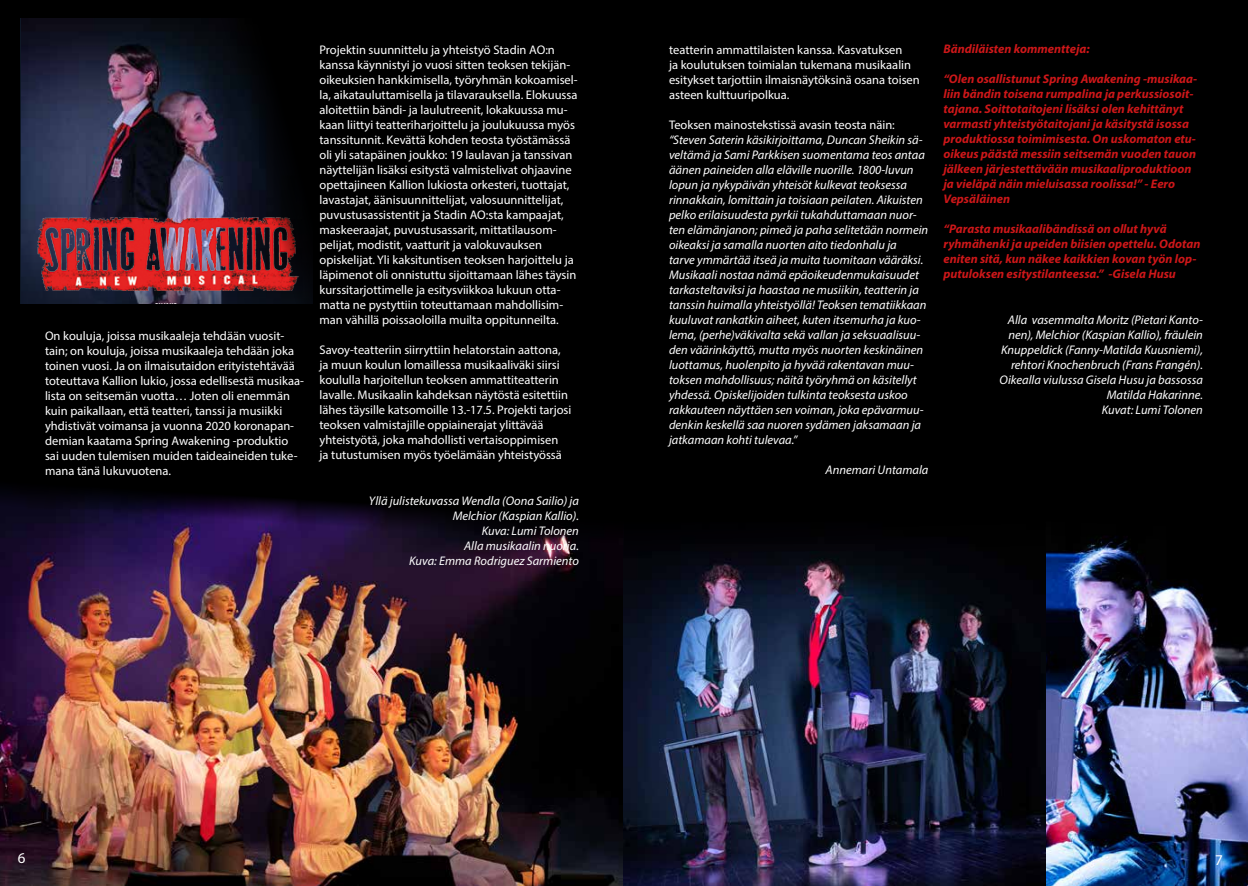
<style>
.page{position:relative;width:1248px;height:886px;background:#fff}
.page>*{position:absolute;margin:0;border:0;box-sizing:border-box;transform-origin:0 0}
.t1{font:21.62px "Bebas Neue";color:#fff}
.t2{font:15px "Myriad Pro";color:#fff}
.t3{font:12.5px/15px "Myriad Pro";color:#fff}
.t4{font:italic 12.5px/15px "Myriad Pro";color:#fff;text-align:right}
.t5{font:italic 700 12.5px/15px "Myriad Pro";color:#cd1719}
.t6{font:10.88px "Bebas Neue";color:#fff}
.t7{font:10.62px "Bebas Neue";letter-spacing:.01em;color:#fff}
.t8{font:9.62px "Bebas Neue";color:#fff}
.t9{font:8.62px "Bebas Neue";color:#fff}
</style>
<div class="page">
<div style="left:0;top:0;width:1247px;height:886px;background:#000"></div>
<img style="left:0;top:490px;width:1247px;height:396px">
<img style="left:21px;top:18px;width:291px;height:285px">
<img style="left:32px;top:142px;width:270px;height:161px">
<p class="t8" style="left:155px;top:302px;width:24px">OHJAUS</p>
<p class="t3" style="left:45px;top:328px;width:260px">On kouluja, joissa musikaaleja tehdään vuosit&shy;tain; on kouluja, joissa musikaaleja tehdään joka toinen vuosi. Ja on ilmaisutaidon erityistehtävää toteuttava Kallion lukio, jossa edellisestä musikaa&shy;lista on seitsemän vuotta… Joten oli enemmän kuin paikallaan, että teatteri, tanssi ja musiikki yhdistivät voimansa ja vuonna 2020 koronapan&shy;demian kaatama Spring Awakening -produktio sai uuden tulemisen muiden taideaineiden tuke&shy;mana tänä lukuvuotena.</p>
<p class="t8" style="left:69px;top:336px;width:38px">SÄVELTÄNYT</p>
<p class="t8" style="left:219px;top:336px;width:56px">KÄSIKIRJOITTANUT</p>
<h1 class="t1" style="left:40px;top:343px;width:97px">STEVEN SATER</h1>
<h1 class="t1" style="left:195px;top:343px;width:99px">DUNCAN SHEIK</h1>
<p class="t9" style="left:145px;top:375px;width:41px">SUOMENTANUT</p>
<p class="t6" style="left:138px;top:381px;width:58px">SAMI PARKKINEN</p>
<p class="t7" style="left:77px;top:406px;width:186px">TEOKSEN OIKEUKSIA VALVOO NORDIC DRAMA CORNER OY</p>
<p class="t3" style="left:319px;top:42px;width:260px">Projektin suunnittelu ja yhteistyö Stadin AO:n kanssa käynnistyi jo vuosi sitten teoksen tekijän&shy;oikeuksien hankkimisella, työryhmän kokoamisel&shy;la, aikatauluttamisella ja tilavarauksella. Elokuussa aloitettiin bändi- ja laulutreenit, lokakuussa mu&shy;kaan liittyi teatteriharjoittelu ja joulukuussa myös tanssitunnit. Kevättä kohden teosta työstämässä oli yli satapäinen joukko: 19 laulavan ja tanssivan näyttelijän lisäksi esitystä valmistelivat ohjaavine opettajineen Kallion lukiosta orkesteri, tuottajat, lavastajat, äänisuunnittelijat, valosuunnittelijat, puvustusassistentit ja Stadin AO:sta kampaajat, maskeeraajat, puvustusassarit, mittatilausom&shy;pelijat, modistit, vaatturit ja valokuvauksen opiskelijat. Yli kaksituntisen teoksen harjoittelu ja läpimenot oli onnistuttu sijoittamaan lähes täysin kurssitarjottimelle ja esitysviikkoa lukuun otta&shy;matta ne pystyttiin toteuttamaan mahdollisim&shy;man vähillä poissaoloilla muilta oppitunneilta.</p>
<p class="t3" style="left:319px;top:342px;width:253px">Savoy-teatteriin siirryttiin helatorstain aattona, ja muun koulun lomaillessa musikaaliväki siirsi koululla harjoitellun teoksen ammattiteatterin lavalle. Musikaalin kahdeksan näytöstä esitettiin lähes täysille katsomoille 13.-17.5. Projekti tarjosi teoksen valmistajille oppiainerajat ylittävää yhteistyötä, joka mahdollisti vertaisoppimisen<br>ja tutustumisen myös työelämään yhteistyössä</p>
<p class="t4" style="left:369px;top:493px;width:211px">Yllä julistekuvassa Wendla (Oona Sailio) ja<br>Melchior (Kaspian Kallio).<br>Kuva: Lumi Tolonen<br>Alla musikaalin nuoria.<br>Kuva: Emma Rodriguez Sarmiento</p>
<p class="t3" style="left:669px;top:42px;width:252px">teatterin ammattilaisten kanssa. Kasvatuksen<br>ja koulutuksen toimialan tukemana musikaalin esitykset tarjottiin ilmaisnäytöksinä osana toisen asteen kulttuuripolkua.</p>
<p class="t3" style="left:669px;top:117px;width:227px">Teoksen mainostekstissä avasin teosta näin:</p>
<p class="t4" style="left:669px;top:132px;width:261px;text-align:left">“Steven Saterin käsikirjoittama, Duncan Sheikin sä&shy;veltämä ja Sami Parkkisen suomentama teos antaa äänen paineiden alla eläville nuorille. 1800-luvun lopun ja nykypäivän yhteisöt kulkevat teoksessa rinnakkain, lomittain ja toisiaan peilaten. Aikuisten pelko erilaisuudesta pyrkii tukahduttamaan nuor&shy;ten elämänjanon; pimeä ja paha selitetään normein oikeaksi ja samalla nuorten aito tiedonhalu ja<br>tarve ymmärtää itseä ja muita tuomitaan vääräksi.<br>Musikaali nostaa nämä epäoikeudenmukaisuudet tarkasteltaviksi ja haastaa ne musiikin, teatterin ja tanssin huimalla yhteistyöllä! Teoksen tematiikkaan kuuluvat rankatkin aiheet, kuten itsemurha ja kuo&shy;lema, (perhe)väkivalta sekä vallan ja seksuaalisuu&shy;den väärinkäyttö, mutta myös nuorten keskinäinen luottamus, huolenpito ja hyvää rakentavan muu&shy;toksen mahdollisuus; näitä työryhmä on käsitellyt yhdessä. Opiskelijoiden tulkinta teoksesta uskoo rakkauteen näyttäen sen voiman, joka epävarmuu&shy;denkin keskellä saa nuoren sydämen jaksamaan ja jatkamaan kohti tulevaa.”</p>
<p class="t4" style="left:825px;top:462px;width:104px">Annemari Untamala</p>
<p class="t5" style="left:943px;top:41px;width:148px">Bändiläisten kommentteja:</p>
<p class="t5" style="left:943px;top:71px;width:255px">“Olen osallistunut Spring Awakening -musikaa&shy;liin bändin toisena rumpalina ja perkussiosoit&shy;tajana. Soittotaitojeni lisäksi olen kehittänyt varmasti yhteistyötaitojani ja käsitystä isossa produktiossa toimimisesta. On uskomaton etu&shy;oikeus päästä messiin seitsemän vuoden tauon jälkeen järjestettävään musikaaliproduktioon ja vieläpä näin mieluisassa roolissa!” - Eero Vepsäläinen</p>
<p class="t5" style="left:943px;top:221px;width:258px">“Parasta musikaalibändissä on ollut hyvä ryhmähenki ja upeiden biisien opettelu. Odotan eniten sitä, kun näkee kaikkien kovan työn lop&shy;putuloksen esitystilanteessa.” -Gisela Husu</p>
<p class="t4" style="left:999px;top:312px;width:205px">Alla vasemmalta Moritz (Pietari Kanto&shy;nen), Melchior (Kaspian Kallio), fräulein Knuppeldick (Fanny-Matilda Kuusniemi), rehtori Knochenbruch (Frans Frangén).<br>Oikealla viulussa Gisela Husu ja bassossa Matilda Hakarinne.<br>Kuvat: Lumi Tolonen</p>
<p class="t2" style="left:18px;top:848px;width:9px">6</p>
<p class="t2" style="left:1214px;top:851px;width:9px">7</p>
</div>
